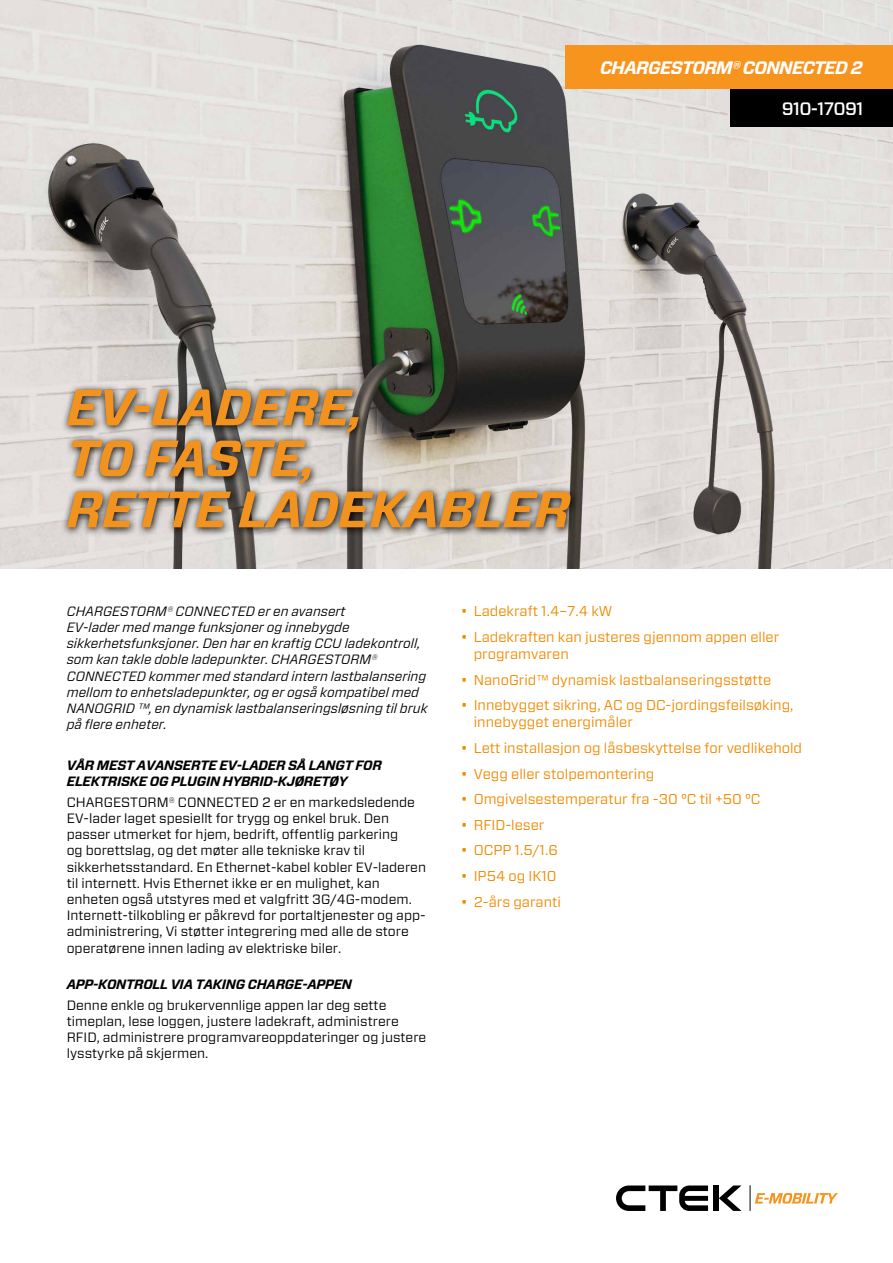
<style>
.page{position:relative;width:893px;height:1263px;background:#fff}
.page>*{position:absolute;margin:0;border:0;box-sizing:border-box;transform-origin:0 0}
.t1{font:italic 700 51px/51px "Forza";letter-spacing:-.01em;color:#f29320}
.t2{font:italic 700 18px "Forza";letter-spacing:-.04em;color:#fff}
.t3{font:500 18px "Forza";letter-spacing:-.04em;color:#fff}
.t4{font:14.25px/17.1px "Forza";color:#f18a00}
.t5{font:13.5px/16.2px "Forza";color:#000}
.t6{font:italic 13.5px/16.2px "Forza";color:#000}
.t7{font:italic 700 13.5px/16.2px "Forza";letter-spacing:-.02em;color:#000}
</style>
<div class="page">
<div style="left:713px;top:1185px;width:6px;height:26px;background:#000"></div>
<svg style="left:719px;top:1185px;width:22px;height:26px"></svg>
<svg style="left:616px;top:1185px;width:92px;height:26px"></svg>
<svg style="left:750px;top:1185px;width:88px;height:26px"></svg>
<img style="left:0;top:0;width:893px;height:568px">
<div style="left:731px;top:89px;width:162px;height:38px;background:#000"></div>
<div style="left:566px;top:45px;width:327px;height:44px;background:#f7941e"></div>
<svg style="left:61px;top:383px;width:519px;height:154px;background:#888681"></svg>
<h2 class="t2" style="left:600px;top:56px;width:264px">CHARGESTORM® CONNECTED 2</h2>
<h2 class="t2" style="left:620px;top:63px;width:250px">CHARGESTORM® CONNECTED</h2>
<h2 class="t3" style="left:782px;top:97px;width:83px">910-17091</h2>
<h1 class="t1" style="left:67px;top:382px;width:505px">EV-LADERE,<br>TO FASTE,<br>RETTE LADEKABLER</h1>
<p class="t6" style="left:67px;top:603px;width:362px">CHARGESTORM® CONNECTED er en avansert<br>EV-lader med mange funksjoner og innebygde sikkerhetsfunksjoner. Den har en kraftig CCU ladekontroll, som kan takle doble ladepunkter. CHARGESTORM® CONNECTED kommer med standard intern lastbalansering mellom to enhetsladepunkter, og er også kompatibel med NANOGRID ™, en dynamisk lastbalanseringsløsning til bruk på flere enheter.</p>
<p class="t7" style="left:67px;top:757px;width:317px">VÅR MEST AVANSERTE EV-LADER SÅ LANGT FOR<br>ELEKTRISKE OG PLUGIN HYBRID-KJØRETØY</p>
<p class="t5" style="left:67px;top:794px;width:361px">CHARGESTORM® CONNECTED 2 er en markedsledende EV-lader laget spesiellt for trygg og enkel bruk. Den passer utmerket for hjem, bedrift, offentlig parkering<br>og borettslag, og det møter alle tekniske krav til sikkerhetsstandard. En Ethernet-kabel kobler EV-laderen til internett. Hvis Ethernet ikke er en mulighet, kan enheten også utstyres med et valgfritt 3G/4G-modem.<br>Internett-tilkobling er påkrevd for portaltjenester og app&shy;administrering, Vi støtter integrering med alle de store operatørene innen lading av elektriske biler.</p>
<p class="t7" style="left:67px;top:976px;width:287px">APP-KONTROLL VIA TAKING CHARGE-APPEN</p>
<p class="t5" style="left:67px;top:997px;width:361px">Denne enkle og brukervennlige appen lar deg sette timeplan, lese loggen, justere ladekraft, administrere RFID, administrere programvareoppdateringer og justere lysstyrke på skjermen.</p>
<p class="t4" style="left:461px;top:603px;width:153px">• Ladekraft 1.4–7.4 kW</p>
<p class="t4" style="left:474px;top:628px;width:307px;text-indent:-13px">• Ladekraften kan justeres gjennom appen eller programvaren</p>
<p class="t4" style="left:461px;top:671px;width:312px">• NanoGrid™ dynamisk lastbalanseringsstøtte</p>
<p class="t4" style="left:474px;top:696px;width:321px;text-indent:-13px">• Innebygget sikring, AC og DC-jordingsfeilsøking, innebygget energimåler</p>
<p class="t4" style="left:461px;top:739px;width:343px">• Lett installasjon og låsbeskyttelse for vedlikehold</p>
<p class="t4" style="left:461px;top:765px;width:195px">• Vegg eller stolpemontering</p>
<p class="t4" style="left:461px;top:790px;width:301px">• Omgivelsestemperatur fra -30 °C til +50 °C</p>
<p class="t4" style="left:461px;top:816px;width:85px">• RFID-leser</p>
<p class="t4" style="left:461px;top:842px;width:98px">• OCPP 1.5/1.6</p>
<p class="t4" style="left:461px;top:867px;width:97px">• IP54 og IK10</p>
<p class="t4" style="left:461px;top:893px;width:102px">• 2-års garanti</p>
</div>
